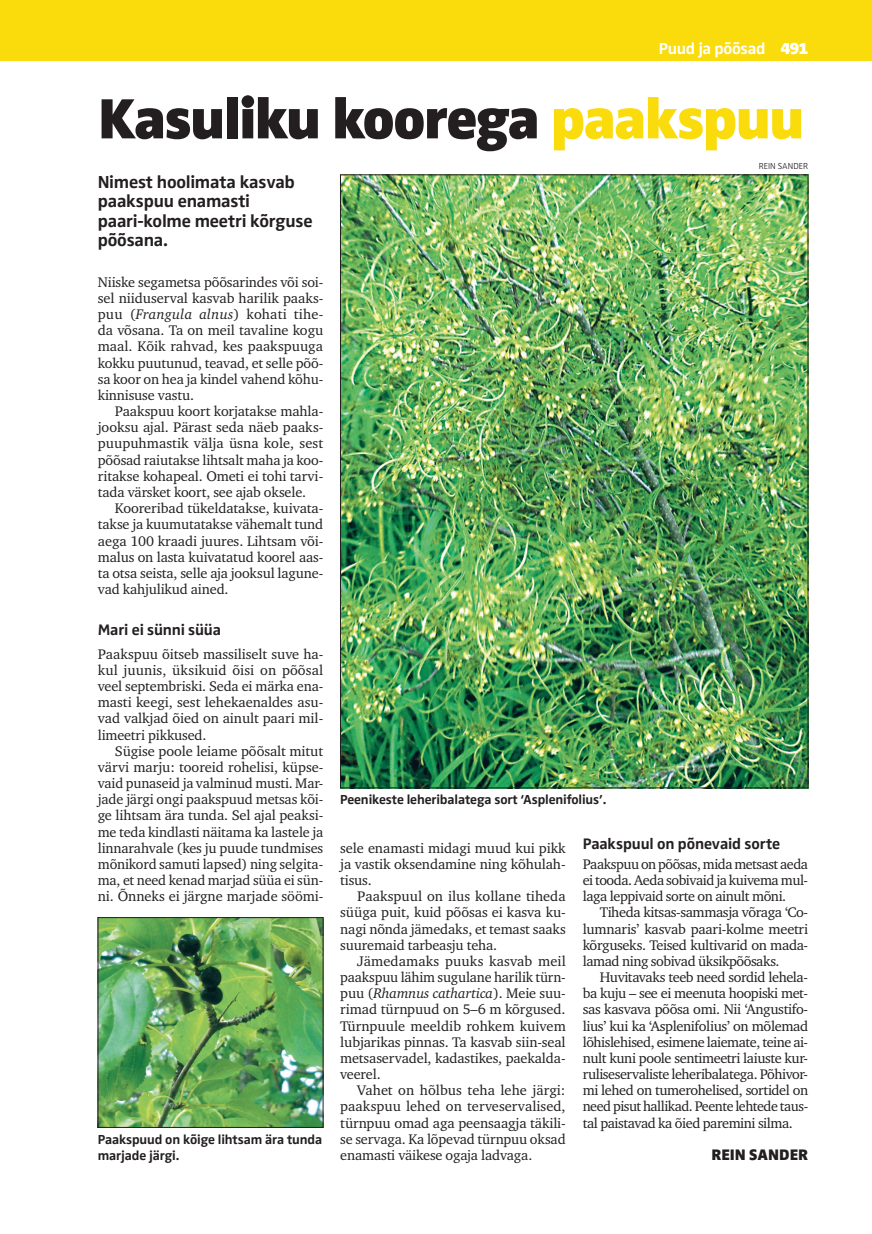
<style>
.page{position:relative;width:872px;height:1234px;background:#fff}
.page>*{position:absolute;margin:0;border:0;box-sizing:border-box;transform-origin:0 0}
.t1{font:900 58.5px "Zwo Pro";letter-spacing:-.03em;color:#231f20}
.t2{font:700 18px/19.5px "Zwo Pro";letter-spacing:-.015em;color:#231f20}
.t3{font:700 16.5px "Zwo Pro";letter-spacing:-.02em;color:#fff}
.t4{font:700 15.75px "Zwo Pro";letter-spacing:-.01em;color:#231f20}
.t5{font:900 15.75px "Zwo Pro";color:#231f20}
.t6{font:14.25px/16.2px "Charter ITC";letter-spacing:-.01em;color:#231f20;text-align:justify}
.t7{font:700 13.5px/16.2px "Zwo Pro";letter-spacing:-.01em;color:#231f20}
.t8{font:300 9px "Zwo Pro";color:#231f20}
.s1{font-weight:900}
.s2{color:#fadb0b}
.s3{font-style:italic}
</style>
<div class="page">
<div style="left:0;top:0;width:872px;height:60px;background:#fadb0b"></div>
<img style="left:100px;top:919px;width:221px;height:206px">
<div style="left:98px;top:917px;width:225px;height:210px;border:1px solid #231f20"></div>
<img style="left:342px;top:177px;width:464px;height:608px">
<p class="t3" style="left:659px;top:39px;width:151px">Puud ja põõsad <span class="s1">491</span></p>
<h1 class="t1" style="left:98px;top:84px;width:708px">Kasuliku koorega <span class="s2">paakspuu</span></h1>
<p class="t2" style="left:98px;top:172px;width:216px">Nimest hoolimata kasvab paakspuu enamasti paari-kolme meetri kõrguse põõsana.</p>
<p class="t6" style="left:98px;top:274px;width:227px">Niiske segametsa põõsarindes või soi&shy;sel niiduserval kasvab harilik paaks&shy;puu (<span class="s3">Frangula alnus</span>) kohati tihe&shy;da võsana. Ta on meil tavaline kogu maal. Kõik rahvad, kes paakspuuga kokku puutunud, teavad, et selle põõ&shy;sa koor on hea ja kindel vahend kõhu&shy;kinnisuse vastu.</p>
<p class="t6" style="left:98px;top:403px;width:227px;text-indent:17px">Paakspuu koort korjatakse mahla&shy;jooksu ajal. Pärast seda näeb paaks&shy;puupuhmastik välja üsna kole, sest põõsad raiutakse lihtsalt maha ja koo&shy;ritakse kohapeal. Ometi ei tohi tarvi&shy;tada värsket koort, see ajab oksele.</p>
<p class="t6" style="left:98px;top:500px;width:227px;text-indent:17px">Kooreribad tükeldatakse, kuivata&shy;takse ja kuumutatakse vähemalt tund aega 100 kraadi juures. Lihtsam või&shy;malus on lasta kuivatatud koorel aas&shy;ta otsa seista, selle aja jooksul lagune&shy;vad kahjulikud ained.</p>
<p class="t4" style="left:98px;top:620px;width:125px">Mari ei sünni süüa</p>
<p class="t6" style="left:98px;top:645px;width:227px">Paakspuu õitseb massiliselt suve ha&shy;kul juunis, üksikuid õisi on põõsal veel septembriski. Seda ei märka ena&shy;masti keegi, sest lehekaenaldes asu&shy;vad valkjad õied on ainult paari mil&shy;limeetri pikkused.</p>
<p class="t6" style="left:98px;top:742px;width:227px;text-indent:17px">Sügise poole leiame põõsalt mitut värvi marju: tooreid rohelisi, küpse&shy;vaid punaseid ja valminud musti. Mar&shy;jade järgi ongi paakspuud metsas kõi&shy;ge lihtsam ära tunda. Sel ajal peaksi&shy;me teda kindlasti näitama ka lastele ja linnarahvale (kes ju puude tundmises mõnikord samuti lapsed) ning selgita&shy;ma, et need kenad marjad süüa ei sün&shy;ni. Õnneks ei järgne marjade söömi-</p>
<p class="t7" style="left:98px;top:1131px;width:226px">Paakspuud on kõige lihtsam ära tunda marjade järgi.</p>
<p class="t8" style="left:759px;top:161px;width:51px">REIN SANDER</p>
<p class="t7" style="left:340px;top:791px;width:267px">Peenikeste leheribalatega sort ‘Asplenifolius’.</p>
<p class="t6" style="left:340px;top:839px;width:227px">sele enamasti midagi muud kui pikk ja vastik oksendamine ning kõhulah&shy;tisus.</p>
<p class="t6" style="left:340px;top:888px;width:227px;text-indent:17px">Paakspuul on ilus kollane tiheda süüga puit, kuid põõsas ei kasva ku&shy;nagi nõnda jämedaks, et temast saaks suuremaid tarbeasju teha.</p>
<p class="t6" style="left:340px;top:952px;width:227px;text-indent:17px">Jämedamaks puuks kasvab meil paakspuu lähim sugulane harilik türn&shy;puu (<span class="s3">Rhamnus cathartica</span>). Meie suu&shy;rimad türnpuud on 5–6 m kõrgused.<br>Türnpuule meeldib rohkem kuivem lubjarikas pinnas. Ta kasvab siin-seal metsaservadel, kadastikes, paekalda&shy;veerel.</p>
<p class="t6" style="left:340px;top:1081px;width:227px;text-indent:17px">Vahet on hõlbus teha lehe järgi: paakspuu lehed on terveservalised, türnpuu omad aga peensaagja täkili&shy;se servaga. Ka lõpevad türnpuu oksad enamasti väikese ogaja ladvaga.</p>
<p class="t4" style="left:583px;top:834px;width:199px">Paakspuul on põnevaid sorte</p>
<p class="t6" style="left:583px;top:855px;width:227px">Paakspuu on põõsas, mida metsast aeda ei tooda. Aeda sobivaid ja kuivema mul&shy;laga leppivaid sorte on ainult mõni.</p>
<p class="t6" style="left:583px;top:904px;width:227px;text-indent:17px">Tiheda kitsas-sammasja võraga ‘Co&shy;lumnaris’ kasvab paari-kolme meetri kõrguseks. Teised kultivarid on mada&shy;lamad ning sobivad üksikpõõsaks.</p>
<p class="t6" style="left:583px;top:968px;width:227px;text-indent:17px">Huvitavaks teeb need sordid lehela&shy;ba kuju – see ei meenuta hoopiski met&shy;sas kasvava põõsa omi. Nii ‘Angustifo&shy;lius’ kui ka ‘Asplenifolius’ on mõlemad lõhislehised, esimene laiemate, teine ai&shy;nult kuni poole sentimeetri laiuste kur&shy;ruliseservaliste leheribalatega. Põhivor&shy;mi lehed on tumerohelised, sortidel on need pisut hallikad. Peente lehtede taus&shy;tal paistavad ka õied paremini silma.</p>
<p class="t5" style="left:711px;top:1144px;width:98px">REIN SANDER</p>
</div>
